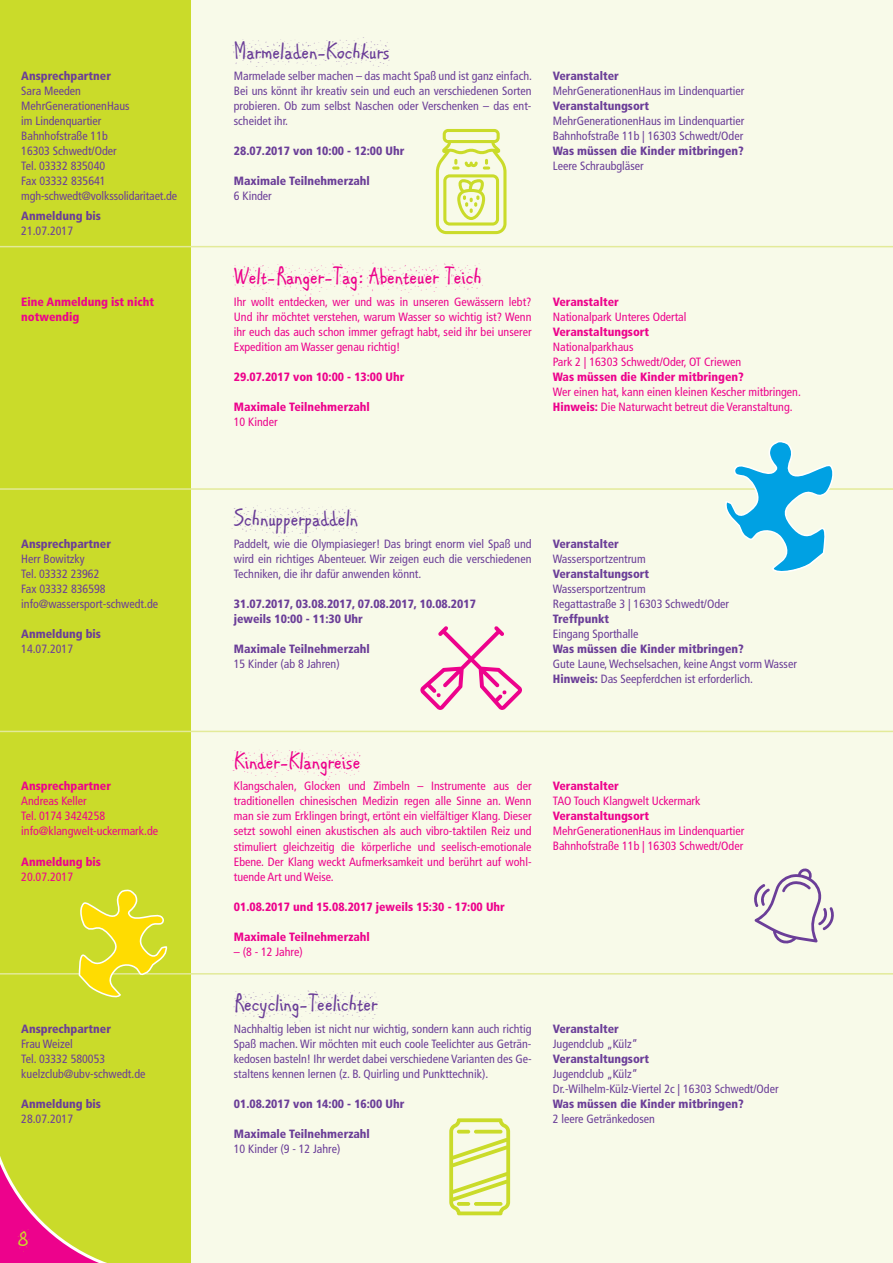
<style>
.page{position:relative;width:893px;height:1263px;background:#fff}
.page>*{position:absolute;margin:0;border:0;box-sizing:border-box;transform-origin:0 0}
.t1{font:24px "ARCARTER";color:#6b3e98}
.t2{font:24px "ARCARTER";color:#ed028c}
.t3{font:22.5px "ARCARTER";color:#cadb2a}
.t4{font:condensed 12px/15px "Frutiger LT Std";color:#6b3e98}
.t5{font:condensed 12px/15px "Frutiger LT Std";color:#ed028c}
.t6{font:900 condensed 12px/15px "Frutiger LT Std";color:#6b3e98}
.t7{font:900 condensed 12px/15px "Frutiger LT Std";color:#ed028c}
.s1{font-weight:900}
</style>
<div class="page">
<div style="left:0;top:0;width:191px;height:1263px;background:#cadb2a"></div>
<svg style="left:0;top:1156px;width:107px;height:107px"></svg>
<div style="left:191px;top:0;width:702px;height:1263px;background:#f8fae9"></div>
<hr style="left:0;top:246px;width:893px;height:1px;background:#e3ea99">
<hr style="left:0;top:488px;width:893px;height:2px;background:#e3ea99">
<hr style="left:0;top:731px;width:893px;height:1px;background:#e3ea99">
<hr style="left:0;top:973px;width:893px;height:1px;background:#e3ea99">
<svg style="left:754px;top:868px;width:80px;height:76px"></svg>
<svg style="left:436px;top:129px;width:70px;height:105px"></svg>
<svg style="left:420px;top:626px;width:102px;height:84px"></svg>
<svg style="left:449px;top:1118px;width:61px;height:97px"></svg>
<hr style="left:474px;top:1130px;width:28px;height:3px;background:#cadb2a;border-radius:2px">
<svg style="left:457px;top:1202px;width:13px;height:4px"></svg>
<svg style="left:474px;top:1202px;width:28px;height:4px"></svg>
<svg style="left:721px;top:441px;width:118px;height:132px"></svg>
<svg style="left:76px;top:889px;width:94px;height:109px"></svg>
<p class="t6" style="left:21px;top:69px;width:91px">Ansprechpartner</p>
<p class="t4" style="left:21px;top:84px;width:157px">Sara Meeden<br>MehrGenerationenHaus<br>im Lindenquartier<br>Bahnhofstraße 11b<br>16303 Schwedt/Oder<br>Tel. 03332 835040<br>Fax 03332 835641 mgh-schwedt@volkssolidaritaet.de</p>
<p class="t6" style="left:21px;top:208px;width:81px">Anmeldung bis</p>
<p class="t4" style="left:21px;top:223px;width:53px">21.07.2017</p>
<p class="t7" style="left:21px;top:294px;width:134px">Eine Anmeldung ist nicht notwendig</p>
<p class="t6" style="left:21px;top:536px;width:91px">Ansprechpartner</p>
<p class="t4" style="left:21px;top:551px;width:138px">Herr Bowitzky<br>Tel. 03332 23962<br>Fax 03332 836598 info@wassersport-schwedt.de</p>
<p class="t6" style="left:21px;top:626px;width:81px">Anmeldung bis</p>
<p class="t4" style="left:21px;top:641px;width:53px">14.07.2017</p>
<p class="t7" style="left:21px;top:779px;width:91px">Ansprechpartner</p>
<p class="t5" style="left:21px;top:794px;width:138px">Andreas Keller<br>Tel. 0174 3424258 info@klangwelt-uckermark.de</p>
<p class="t7" style="left:21px;top:854px;width:81px">Anmeldung bis</p>
<p class="t5" style="left:21px;top:869px;width:53px">20.07.2017</p>
<p class="t6" style="left:21px;top:1021px;width:91px">Ansprechpartner</p>
<p class="t4" style="left:21px;top:1036px;width:126px">Frau Weizel<br>Tel. 03332 580053 kuelzclub@ubv-schwedt.de</p>
<p class="t6" style="left:21px;top:1096px;width:81px">Anmeldung bis</p>
<p class="t4" style="left:21px;top:1111px;width:53px">28.07.2017</p>
<h2 class="t3" style="left:18px;top:1225px;width:12px">8</h2>
<h1 class="t1" style="left:234px;top:36px;width:157px">MARMELADEN-KOCHKURS</h1>
<p class="t4" style="left:234px;top:69px;width:300px;text-align:justify">Marmelade selber machen – das macht Spaß und ist ganz einfach.<br>Bei uns könnt ihr kreativ sein und euch an verschiedenen Sorten probieren. Ob zum selbst Naschen oder Verschenken – das ent&shy;scheidet ihr.</p>
<p class="t6" style="left:234px;top:144px;width:172px">28.07.2017 von 10:00 - 12:00 Uhr</p>
<p class="t6" style="left:234px;top:174px;width:138px">Maximale Teilnehmerzahl</p>
<p class="t4" style="left:234px;top:189px;width:39px">6 Kinder</p>
<p class="t6" style="left:553px;top:69px;width:68px">Veranstalter</p>
<p class="t4" style="left:553px;top:84px;width:193px">MehrGenerationenHaus im Lindenquartier</p>
<p class="t6" style="left:553px;top:99px;width:98px">Veranstaltungsort</p>
<p class="t4" style="left:553px;top:114px;width:193px">MehrGenerationenHaus im Lindenquartier<br>Bahnhofstraße 11b | 16303 Schwedt/Oder</p>
<p class="t6" style="left:553px;top:144px;width:192px">Was müssen die Kinder mitbringen?</p>
<p class="t4" style="left:553px;top:159px;width:93px">Leere Schraubgläser</p>
<h1 class="t2" style="left:234px;top:262px;width:249px">WELT-RANGER-TAG: ABENTEUER TEICH</h1>
<p class="t5" style="left:234px;top:294px;width:299px;text-align:justify">Ihr wollt entdecken, wer und was in unseren Gewässern lebt?<br>Und ihr möchtet verstehen, warum Wasser so wichtig ist? Wenn ihr euch das auch schon immer gefragt habt, seid ihr bei unserer Expedition am Wasser genau richtig!</p>
<p class="t7" style="left:234px;top:369px;width:172px">29.07.2017 von 10:00 - 13:00 Uhr</p>
<p class="t7" style="left:234px;top:399px;width:138px">Maximale Teilnehmerzahl</p>
<p class="t5" style="left:234px;top:414px;width:45px">10 Kinder</p>
<p class="t7" style="left:553px;top:294px;width:68px">Veranstalter</p>
<p class="t5" style="left:553px;top:309px;width:135px">Nationalpark Unteres Odertal</p>
<p class="t7" style="left:553px;top:324px;width:98px">Veranstaltungsort</p>
<p class="t5" style="left:553px;top:339px;width:190px">Nationalparkhaus<br>Park 2 | 16303 Schwedt/Oder, OT Criewen</p>
<p class="t7" style="left:553px;top:369px;width:192px">Was müssen die Kinder mitbringen?</p>
<p class="t5" style="left:553px;top:384px;width:250px">Wer einen hat, kann einen kleinen Kescher mitbringen.<br><span class="s1">Hinweis:</span> Die Naturwacht betreut die Veranstaltung.</p>
<h1 class="t1" style="left:234px;top:504px;width:126px">SCHNUPPERPADDELN</h1>
<p class="t4" style="left:234px;top:536px;width:299px;text-align:justify">Paddelt, wie die Olympiasieger! Das bringt enorm viel Spaß und wird ein richtiges Abenteuer. Wir zeigen euch die verschiedenen Techniken, die ihr dafür anwenden könnt.</p>
<p class="t6" style="left:234px;top:596px;width:244px">31.07.2017, 03.08.2017, 07.08.2017, 10.08.2017 jeweils 10:00 - 11:30 Uhr</p>
<p class="t6" style="left:234px;top:641px;width:138px">Maximale Teilnehmerzahl</p>
<p class="t4" style="left:234px;top:656px;width:107px">15 Kinder (ab 8 Jahren)</p>
<p class="t6" style="left:553px;top:536px;width:68px">Veranstalter</p>
<p class="t4" style="left:553px;top:551px;width:94px">Wassersportzentrum</p>
<p class="t6" style="left:553px;top:566px;width:98px">Veranstaltungsort</p>
<p class="t4" style="left:553px;top:581px;width:178px">Wassersportzentrum<br>Regattastraße 3 | 16303 Schwedt/Oder</p>
<p class="t6" style="left:553px;top:611px;width:58px">Treffpunkt</p>
<p class="t4" style="left:553px;top:626px;width:87px">Eingang Sporthalle</p>
<p class="t6" style="left:553px;top:641px;width:192px">Was müssen die Kinder mitbringen?</p>
<p class="t4" style="left:553px;top:656px;width:246px">Gute Laune, Wechselsachen, keine Angst vorm Wasser<br><span class="s1">Hinweis:</span> Das Seepferdchen ist erforderlich.</p>
<h1 class="t2" style="left:234px;top:746px;width:128px">KINDER-KLANGREISE</h1>
<p class="t5" style="left:234px;top:779px;width:299px;text-align:justify">Klangschalen, Glocken und Zimbeln – Instrumente aus der traditionellen chinesischen Medizin regen alle Sinne an. Wenn man sie zum Erklingen bringt, ertönt ein vielfältiger Klang. Dieser setzt sowohl einen akustischen als auch vibro-taktilen Reiz und stimuliert gleichzeitig die körperliche und seelisch-emotionale Ebene. Der Klang weckt Aufmerksamkeit und berührt auf wohl&shy;tuende Art und Weise.</p>
<p class="t7" style="left:234px;top:899px;width:273px">01.08.2017 und 15.08.2017 jeweils 15:30 - 17:00 Uhr</p>
<p class="t7" style="left:234px;top:929px;width:138px">Maximale Teilnehmerzahl</p>
<p class="t5" style="left:234px;top:944px;width:70px">– (8 - 12 Jahre)</p>
<h1 class="t1" style="left:234px;top:989px;width:145px">RECYCLING-TEELICHTER</h1>
<p class="t4" style="left:234px;top:1021px;width:299px;text-align:justify">Nachhaltig leben ist nicht nur wichtig, sondern kann auch richtig Spaß machen. Wir möchten mit euch coole Teelichter aus Geträn&shy;kedosen basteln! Ihr werdet dabei verschiedene Varianten des Ge&shy;staltens kennen lernen (z. B. Quirling und Punkttechnik).</p>
<p class="t6" style="left:234px;top:1096px;width:172px">01.08.2017 von 14:00 - 16:00 Uhr</p>
<p class="t6" style="left:234px;top:1126px;width:138px">Maximale Teilnehmerzahl</p>
<p class="t4" style="left:234px;top:1141px;width:108px">10 Kinder (9 - 12 Jahre)</p>
<p class="t7" style="left:553px;top:779px;width:68px">Veranstalter</p>
<p class="t5" style="left:553px;top:794px;width:149px">TAO Touch Klangwelt Uckermark</p>
<p class="t7" style="left:553px;top:809px;width:98px">Veranstaltungsort</p>
<p class="t5" style="left:553px;top:824px;width:193px">MehrGenerationenHaus im Lindenquartier<br>Bahnhofstraße 11b | 16303 Schwedt/Oder</p>
<p class="t6" style="left:553px;top:1021px;width:68px">Veranstalter</p>
<p class="t4" style="left:553px;top:1036px;width:86px">Jugendclub „Külz“</p>
<p class="t6" style="left:553px;top:1051px;width:98px">Veranstaltungsort</p>
<p class="t4" style="left:553px;top:1066px;width:227px">Jugendclub „Külz“<br>Dr.-Wilhelm-Külz-Viertel 2c | 16303 Schwedt/Oder</p>
<p class="t6" style="left:553px;top:1096px;width:192px">Was müssen die Kinder mitbringen?</p>
<p class="t4" style="left:553px;top:1111px;width:104px">2 leere Getränkedosen</p>
</div>
